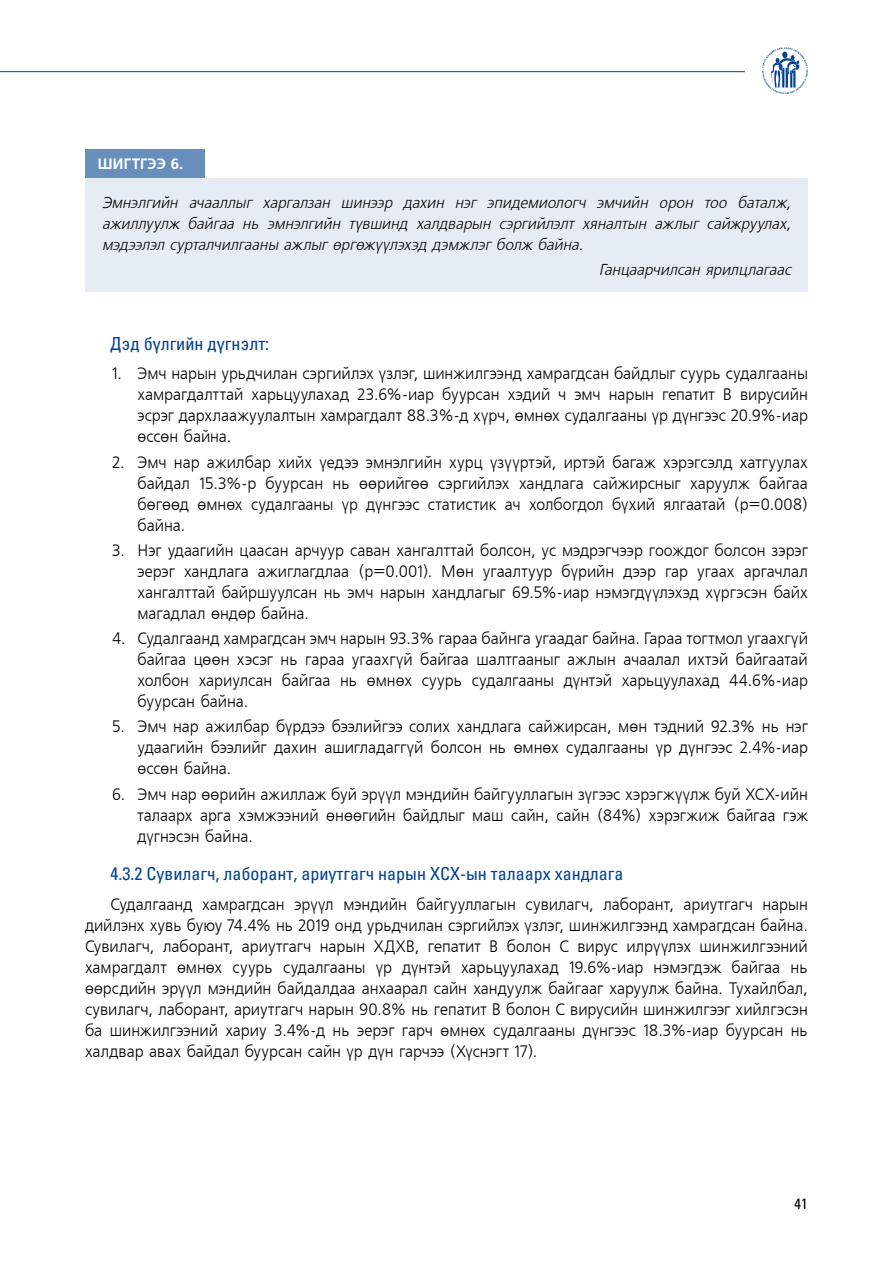
<style>
.page{position:relative;width:893px;height:1263px;background:#fff}
.page>*{position:absolute;margin:0;border:0;box-sizing:border-box;transform-origin:0 0}
.t1{font:condensed 18px "Univers LTCYR 57";color:#03428e}
.t2{font:16.5px/21px "MAK Freeset";letter-spacing:-.005em;color:#000;text-align:justify;scale:.95 1}
.t3{font:italic 15.75px/21px "MAK Freeset";color:#000;text-align:justify;scale:.95 1}
.t4{font:700 15px "MAK Freeset";letter-spacing:.02em;color:#fff;scale:.95 1}
.t5{font:condensed 15px "Univers LTCYR";color:#000}
</style>
<div class="page">
<svg style="left:762px;top:47px;width:46px;height:47px"></svg>
<hr style="left:0;top:71px;width:745px;height:1px;background:#03428e">
<div style="left:85px;top:149px;width:119px;height:30px;background:#688ebb"></div>
<div style="left:85px;top:179px;width:723px;height:113px;background:#e6ecf4"></div>
<p class="t4" style="left:98px;top:156px;width:91px">ШИГТГЭЭ 6.</p>
<p class="t3" style="left:102px;top:193px;width:727px">Эмнэлгийн ачааллыг харгалзан шинээр дахин нэг эпидемиологч эмчийн орон тоо баталж, ажиллуулж байгаа нь эмнэлгийн түвшинд халдварын сэргийлэлт хяналтын ажлыг сайжруулах, мэдээлэл сурталчилгааны ажлыг өргөжүүлэхэд дэмжлэг болж байна.</p>
<p class="t3" style="left:599px;top:260px;width:204px">Ганцаарчилсан ярилцлагаас</p>
<p class="t1" style="left:111px;top:332px;width:160px">Дэд бүлгийн дүгнэлт:</p>
<p class="t2" style="left:138px;top:364px;width:707px;text-indent:-26px">1. Эмч нарын урьдчилан сэргийлэх үзлэг, шинжилгээнд хамрагдсан байдлыг суурь судалгааны хамрагдалттай харьцуулахад 23.6%-иар буурсан хэдий ч эмч нарын гепатит В вирусийн эсрэг дархлаажуулалтын хамрагдалт 88.3%-д хүрч, өмнөх судалгааны үр дүнгээс 20.9%-иар өссөн байна.</p>
<p class="t2" style="left:138px;top:452px;width:707px;text-indent:-26px">2. Эмч нар ажилбар хийх үедээ эмнэлгийн хурц үзүүртэй, иртэй багаж хэрэгсэлд хатгуулах байдал 15.3%-р буурсан нь өөрийгөө сэргийлэх хандлага сайжирсныг харуулж байгаа бөгөөд өмнөх судалгааны үр дүнгээс статистик ач холбогдол бүхий ялгаатай (p=0.008) байна.</p>
<p class="t2" style="left:138px;top:540px;width:707px;text-indent:-26px">3. Нэг удаагийн цаасан арчуур саван хангалттай болсон, ус мэдрэгчээр гоождог болсон зэрэг эерэг хандлага ажиглагдлаа (p=0.001). Мөн угаалтуур бүрийн дээр гар угаах аргачлал хангалттай байршуулсан нь эмч нарын хандлагыг 69.5%-иар нэмэгдүүлэхэд хүргэсэн байх магадлал өндөр байна.</p>
<p class="t2" style="left:138px;top:629px;width:707px;text-indent:-26px">4. Судалгаанд хамрагдсан эмч нарын 93.3% гараа байнга угаадаг байна. Гараа тогтмол угаахгүй байгаа цөөн хэсэг нь гараа угаахгүй байгаа шалтгааныг ажлын ачаалал ихтэй байгаатай холбон хариулсан байгаа нь өмнөх суурь судалгааны дүнтэй харьцуулахад 44.6%-иар буурсан байна.</p>
<p class="t2" style="left:138px;top:717px;width:707px;text-indent:-26px">5. Эмч нар ажилбар бүрдээ бээлийгээ солих хандлага сайжирсан, мөн тэдний 92.3% нь нэг удаагийн бээлийг дахин ашигладаггүй болсон нь өмнөх судалгааны үр дүнгээс 2.4%-иар өссөн байна.</p>
<p class="t2" style="left:138px;top:784px;width:707px;text-indent:-26px">6. Эмч нар өөрийн ажиллаж буй эрүүл мэндийн байгууллагын зүгээс хэрэгжүүлж буй ХСХ-ийн талаарх арга хэмжээний өнөөгийн байдлыг маш сайн, сайн (84%) хэрэгжиж байгаа гэж дүгнэсэн байна.</p>
<p class="t1" style="left:111px;top:862px;width:514px">4.3.2 Сувилагч, лаборант, ариутгагч нарын ХСХ-ын талаарх хандлага</p>
<p class="t2" style="left:85px;top:894px;width:762px;text-indent:26px">Судалгаанд хамрагдсан эрүүл мэндийн байгууллагын сувилагч, лаборант, ариутгагч нарын дийлэнх хувь буюу 74.4% нь 2019 онд урьдчилан сэргийлэх үзлэг, шинжилгээнд хамрагдсан байна.<br>Сувилагч, лаборант, ариутгагч нарын ХДХВ, гепатит В болон С вирус илрүүлэх шинжилгээний хамрагдалт өмнөх суурь судалгааны үр дүнтэй харьцуулахад 19.6%-иар нэмэгдэж байгаа нь өөрсдийн эрүүл мэндийн байдалдаа анхаарал сайн хандуулж байгааг харуулж байна. Тухайлбал, сувилагч, лаборант, ариутгагч нарын 90.8% нь гепатит В болон С вирусийн шинжилгээг хийлгэсэн ба шинжилгээний хариу 3.4%-д нь эерэг гарч өмнөх судалгааны дүнгээс 18.3%-иар буурсан нь халдвар авах байдал буурсан сайн үр дүн гарчээ (Хүснэгт 17).</p>
<p class="t5" style="left:795px;top:1194px;width:15px">41</p>
</div>
